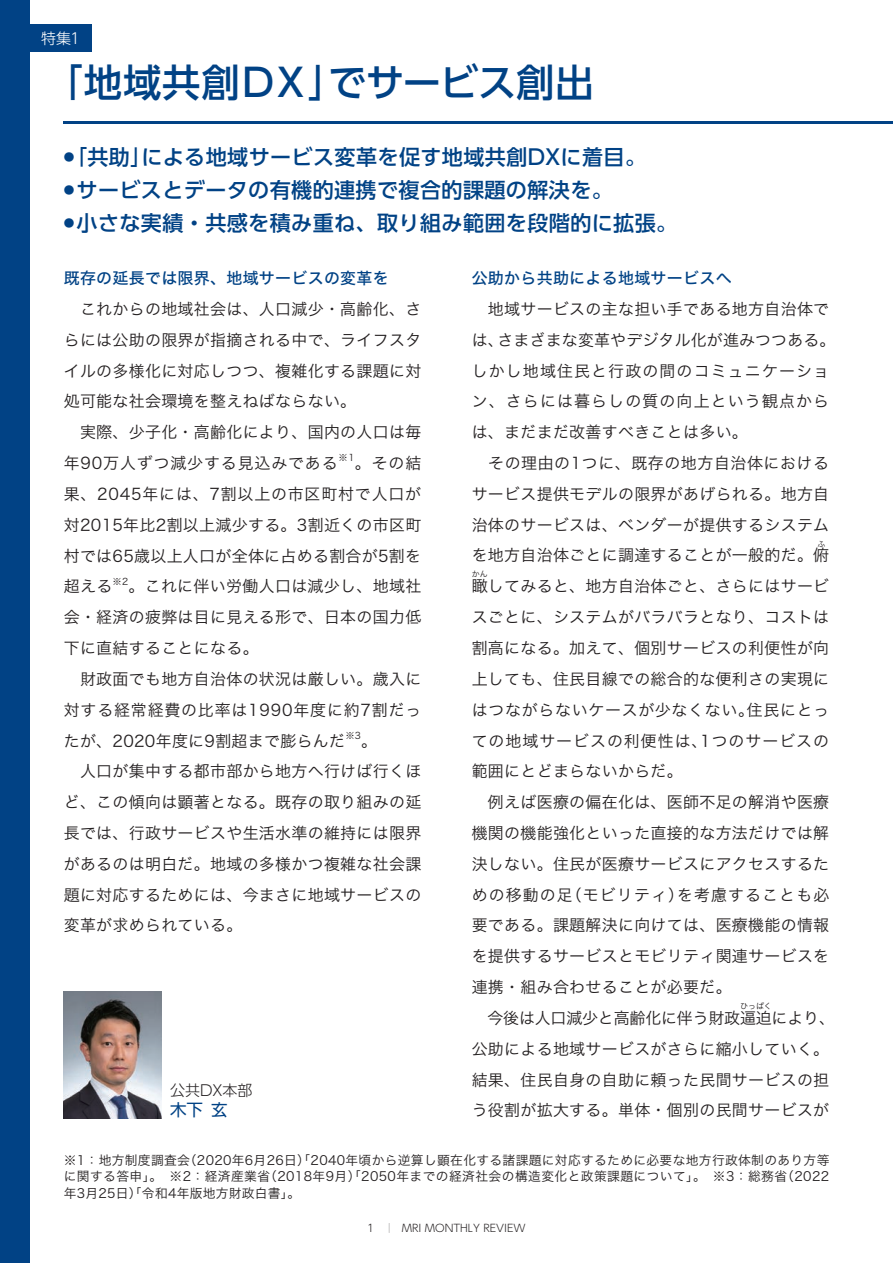
<style>
.page{position:relative;width:893px;height:1263px;background:#fff}
.page>*{position:absolute;margin:0;border:0;box-sizing:border-box;transform-origin:0 0}
.t1{font:500 38.25px "UD Shin Go Pro";letter-spacing:.005em;color:#014285}
.t2{font:500 21px "UD Shin Go Pro";letter-spacing:.02em;color:#014285}
.t3{font:16.5px "UD Shin Go Pro";color:#014285}
.t4{font:15.9px/30.8px "Hira Kaku Std W3";letter-spacing:.02em;color:#231f20}
.t5{font:15.9px "Hira Kaku Std W5";letter-spacing:.02em;color:#014285}
.t6{font:300 15px "UD Shin Go Pro";color:#231f20}
.t7{font:300 15px "UD Shin Go Pro";color:#fff}
.t8{font:12.75px/16.5px "Hira Kaku Std W3";letter-spacing:.03em;color:#231f20;text-align:justify}
.t9{font:300 10.5px "UD Shin Go Pro";color:#231f20}
.t10{font:9.3px "Hira Kaku Std W3";color:#231f20}
.t11{font:7.95px "Hira Kaku Std W3";color:#231f20}
.s1{font-family:"Axis Std";font-weight:200}
</style>
<div class="page">
<div style="left:0;top:0;width:30px;height:1263px;background:#014285"></div>
<hr style="left:64px;top:121px;width:829px;height:2px;background:#014285">
<div style="left:0;top:24px;width:91px;height:28px;background:#014285"></div>
<img style="left:64px;top:992px;width:98px;height:126px">
<p class="t7" style="left:41px;top:26px;width:41px">特集1</p>
<h1 class="t1" style="left:45px;top:52px;width:551px">「地域共創DX」でサービス創出</h1>
<h2 class="t2" style="left:64px;top:140px;width:584px"><sup>●</sup>「共助」による地域サービス変革を促す地域共創DXに着目。</h2>
<h2 class="t2" style="left:64px;top:173px;width:551px"><sup>●</sup> サービスとデータの有機的連携で複合的課題の解決を。</h2>
<h2 class="t2" style="left:64px;top:206px;width:615px"><sup>●</sup> 小さな実績・共感を積み重ね、取り組み範囲を段階的に拡張。</h2>
<p class="t5" style="left:64px;top:266px;width:326px">既存の延長では限界、地域サービスの変革を</p>
<p class="t4" style="left:64px;top:293px;width:359px">　これからの地域社会は、人口減少・高齢化、さらには公助の限界が指摘される中で、ライフスタイルの多様化に対応しつつ、複雑化する課題に対処可能な社会環境を整えねばならない。<br>　実際、少子化・高齢化により、国内の人口は毎年90万人ずつ減少する見込みである</p>
<p class="t10" style="left:339px;top:451px;width:17px">※1</p>
<p class="t4" style="left:64px;top:447px;width:359px;text-align:justify;text-indent:291px">。その結果、2045年には、7割以上の市区町村で人口が対2015年比2割以上減少する。3割近くの市区町村では65歳以上人口が全体に占める割合が5割を超える</p>
<p class="t10" style="left:113px;top:574px;width:17px">※2</p>
<p class="t4" style="left:64px;top:571px;width:359px;text-indent:65px">。これに伴い労働人口は減少し、地域社会・経済の疲弊は目に見える形で、日本の国力低下に直結することになる。<br>　財政面でも地方自治体の状況は厳しい。歳入に対する経常経費の比率は1990年度に約7割だったが、2020年度に9割超まで膨らんだ</p>
<p class="t10" style="left:345px;top:728px;width:17px">※3</p>
<p class="t4" style="left:64px;top:725px;width:359px;text-indent:297px">。<br>　人口が集中する都市部から地方へ行けば行くほど、この傾向は顕著となる。既存の取り組みの延長では、行政サービスや生活水準の維持には限界があるのは明白だ。地域の多様かつ複雑な社会課題に対応するためには、今まさに地域サービスの変革が求められている。</p>
<p class="t6" style="left:170px;top:1078px;width:84px">公共DX本部</p>
<p class="t3" style="left:170px;top:1097px;width:59px">木下玄</p>
<p class="t5" style="left:472px;top:266px;width:261px">公助から共助による地域サービスへ</p>
<p class="t4" style="left:472px;top:293px;width:365px">　地域サービスの主な担い手である地方自治体では、さまざまな変革やデジタル化が進みつつある。しかし地域住民と行政の間のコミュニケーション、さらには暮らしの質の向上という観点からは、まだまだ改善すべきことは多い。<br>　その理由の1つに、既存の地方自治体におけるサービス提供モデルの限界があげられる。地方自治体のサービスは、ベンダーが提供するシステムを地方自治体ごとに調達することが一般的だ。俯</p>
<p class="t11" style="left:817px;top:538px;width:9px">ふ</p>
<p class="t4" style="left:472px;top:571px;width:359px">瞰してみると、地方自治体ごと、さらにはサービ</p>
<p class="t11" style="left:472px;top:568px;width:18px">かん</p>
<p class="t4" style="left:472px;top:602px;width:365px">スごとに、システムがバラバラとなり、コストは割高になる。加えて、個別サービスの利便性が向上しても、住民目線での総合的な便利さの実現にはつながらないケースが少なくない。住民にとっての地域サービスの利便性は、1つのサービスの範囲にとどまらないからだ。<br>　例えば医療の偏在化は、医師不足の解消や医療機関の機能強化といった直接的な方法だけでは解決しない。住民が医療サービスにアクセスするための移動の足（モビリティ）を考慮することも必要である。課題解決に向けては、医療機能の情報を提供するサービスとモビリティ関連サービスを連携・組み合わせることが必要だ。<br>　今後は人口減少と高齢化に伴う財政逼迫により、</p>
<p class="t11" style="left:740px;top:1000px;width:33px">ひっぱく</p>
<p class="t4" style="left:472px;top:1033px;width:359px;text-align:justify">公助による地域サービスがさらに縮小していく。結果、住民自身の自助に頼った民間サービスの担う役割が拡大する。単体・個別の民間サービスが</p>
<p class="t8" style="left:64px;top:1151px;width:767px">※1：地方制度調査会（2020年6月26日）「2040年頃から逆算し顕在化する諸課題に対応するために必要な地方行政体制のあり方等に関する答申」。　※2：経済産業省（2018年9月）「2050年までの経済社会の構造変化と政策課題について」。　※3：総務省（2022年3月25日）「令和4年版地方財政白書」。</p>
<p class="t9" style="left:367px;top:1219px;width:160px">1 <span class="s1">｜</span> MRI MONTHLY REVIEW</p>
</div>
